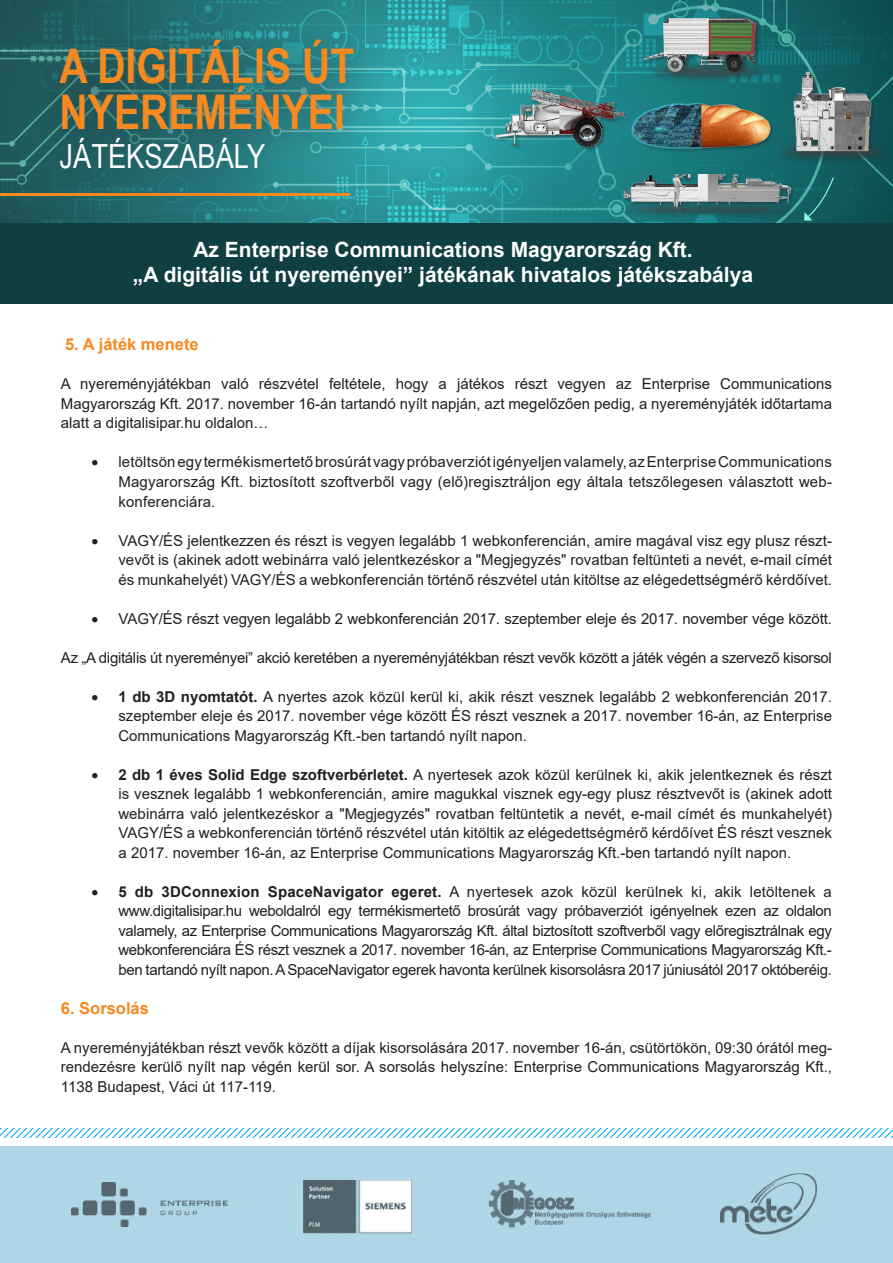
<style>
.page{position:relative;width:893px;height:1263px;background:#fff}
.page>*{position:absolute;margin:0;border:0;box-sizing:border-box;transform-origin:0 0}
.t1{font:700 47.85px "Arial Narrow";color:#f6891f}
.t2{font:33.3px "Arial Narrow";color:#fff}
.t3{font:700 21px "Arial";color:#fff}
.t4{font:700 16.5px "Arial";color:#f6891f}
.Normál{font:15px/19.5px "Arial";color:#231f20;text-align:justify}
.Normál-2{font:15px "Arial";letter-spacing:-.02em;color:#231f20}
.s1{font-weight:700}
</style>
<div class="page">
<div style="left:0;top:1146px;width:893px;height:117px;background:#afd6e7"></div>
<svg style="left:0;top:1128px;width:893px;height:9px"></svg>
<img style="left:71px;top:1182px;width:157px;height:45px">
<img style="left:488px;top:1180px;width:163px;height:48px">
<img style="left:720px;top:1173px;width:97px;height:62px">
<img style="left:303px;top:1179px;width:109px;height:55px">
<svg style="left:795px;top:0;width:98px;height:223px;background:#10595c"></svg>
<svg style="left:0;top:0;width:795px;height:223px;background:#278c91"></svg>
<div style="left:621px;top:173px;width:174px;height:47px;background:#231f20;opacity:.5"></div>
<img style="left:618px;top:174px;width:180px;height:43px">
<img style="left:626px;top:104px;width:151px;height:52px">
<div style="left:779px;top:71px;width:111px;height:94px;background:#231f20;opacity:.5"></div>
<img style="left:777px;top:61px;width:111px;height:100px">
<img style="left:637px;top:10px;width:125px;height:74px">
<div style="left:493px;top:88px;width:138px;height:64px;background:#1c8489"></div>
<img style="left:493px;top:79px;width:134px;height:75px">
<svg style="left:804px;top:176px;width:31px;height:45px"></svg>
<div style="left:0;top:223px;width:893px;height:81px;background:#0f3f41"></div>
<hr style="left:0;top:193px;width:350px;height:3px;background:#f6891f">
<div style="left:22px;top:4px;width:368px;height:204px;background:#231f20;opacity:.75"></div>
<p class="t1" style="left:60px;top:29px;width:296px">A DIGITÁLIS ÚT</p>
<p class="t1" style="left:60px;top:75px;width:287px">NYEREMÉNYEI</p>
<p class="t2" style="left:60px;top:132px;width:207px">JÁTÉKSZABÁLY</p>
<p class="t3" style="left:193px;top:235px;width:501px">Az Enterprise Communications Magyarország Kft.</p>
<p class="t3" style="left:133px;top:260px;width:622px">„A digitális út nyereményei” játékának hivatalos játékszabálya</p>
<p class="t4" style="left:65px;top:333px;width:135px">5. A játék menete</p>
<p class="Normál" style="left:61px;top:374px;width:772px">A nyereményjátékban való részvétel feltétele, hogy a játékos részt vegyen az Enterprise Communications Magyarország Kft. 2017. november 16-án tartandó nyílt napján, azt megelőzően pedig, a nyereményjáték időtartama alatt a digitalisipar.hu oldalon…</p>
<p class="Normál" style="left:118px;top:452px;width:715px;text-indent:-27px">• letöltsön egy termékismertető brosúrát vagy próbaverziót igényeljen valamely, az Enterprise Communications Magyarország Kft. biztosított szoftverből vagy (elő)regisztráljon egy általa tetszőlegesen választott web&shy;konferenciára.</p>
<p class="Normál" style="left:118px;top:530px;width:715px;text-indent:-27px">• VAGY/ÉS jelentkezzen és részt is vegyen legalább 1 webkonferencián, amire magával visz egy plusz részt&shy;vevőt is (akinek adott webinárra való jelentkezéskor a "Megjegyzés" rovatban feltünteti a nevét, e-mail címét és munkahelyét) VAGY/ÉS a webkonferencián történő részvétel után kitöltse az elégedettségmérő kérdőívet.</p>
<p class="Normál" style="left:91px;top:608px;width:742px">• VAGY/ÉS részt vegyen legalább 2 webkonferencián 2017. szeptember eleje és 2017. november vége között.</p>
<p class="Normál-2" style="left:61px;top:647px;width:772px">Az „A digitális út nyereményei” akció keretében a nyereményjátékban részt vevők között a játék végén a szervező kisorsol</p>
<p class="Normál" style="left:118px;top:686px;width:715px;text-indent:-27px">• <span class="s1">1 db 3D nyomtatót.</span> A nyertes azok közül kerül ki, akik részt vesznek legalább 2 webkonferencián 2017. szeptember eleje és 2017. november vége között ÉS részt vesznek a 2017. november 16-án, az Enterprise Communications Magyarország Kft.-ben tartandó nyílt napon.</p>
<p class="Normál" style="left:118px;top:764px;width:715px;text-indent:-27px">• <span class="s1">2 db 1 éves Solid Edge szoftverbérletet.</span> A nyertesek azok közül kerülnek ki, akik jelentkeznek és részt is vesznek legalább 1 webkonferencián, amire magukkal visznek egy-egy plusz résztvevőt is (akinek adott webinárra való jelentkezéskor a "Megjegyzés" rovatban feltüntetik a nevét, e-mail címét és munkahelyét)<br>VAGY/ÉS a webkonferencián történő részvétel után kitöltik az elégedettségmérő kérdőívet ÉS részt vesznek a 2017. november 16-án, az Enterprise Communications Magyarország Kft.-ben tartandó nyílt napon.</p>
<p class="Normál" style="left:118px;top:881px;width:715px;text-indent:-27px">• <span class="s1">5 db 3DConnexion SpaceNavigator egeret.</span> A nyertesek azok közül kerülnek ki, akik letöltenek a www.digitalisipar.hu weboldalról egy termékismertető brosúrát vagy próbaverziót igényelnek ezen az oldalon valamely, az Enterprise Communications Magyarország Kft. által biztosított szoftverből vagy előregisztrálnak egy webkonferenciára ÉS részt vesznek a 2017. november 16-án, az Enterprise Communications Magyarország Kft.- ben tartandó nyílt napon. A SpaceNavigator egerek havonta kerülnek kisorsolásra 2017 júniusától 2017 októberéig.</p>
<p class="t4" style="left:61px;top:996px;width:90px">6. Sorsolás</p>
<p class="Normál" style="left:61px;top:1037px;width:773px">A nyereményjátékban részt vevők között a díjak kisorsolására 2017. november 16-án, csütörtökön, 09:30 órától meg&shy;rendezésre kerülő nyílt nap végén kerül sor. A sorsolás helyszíne: Enterprise Communications Magyarország Kft., 1138 Budapest, Váci út 117-119.</p>
</div>
